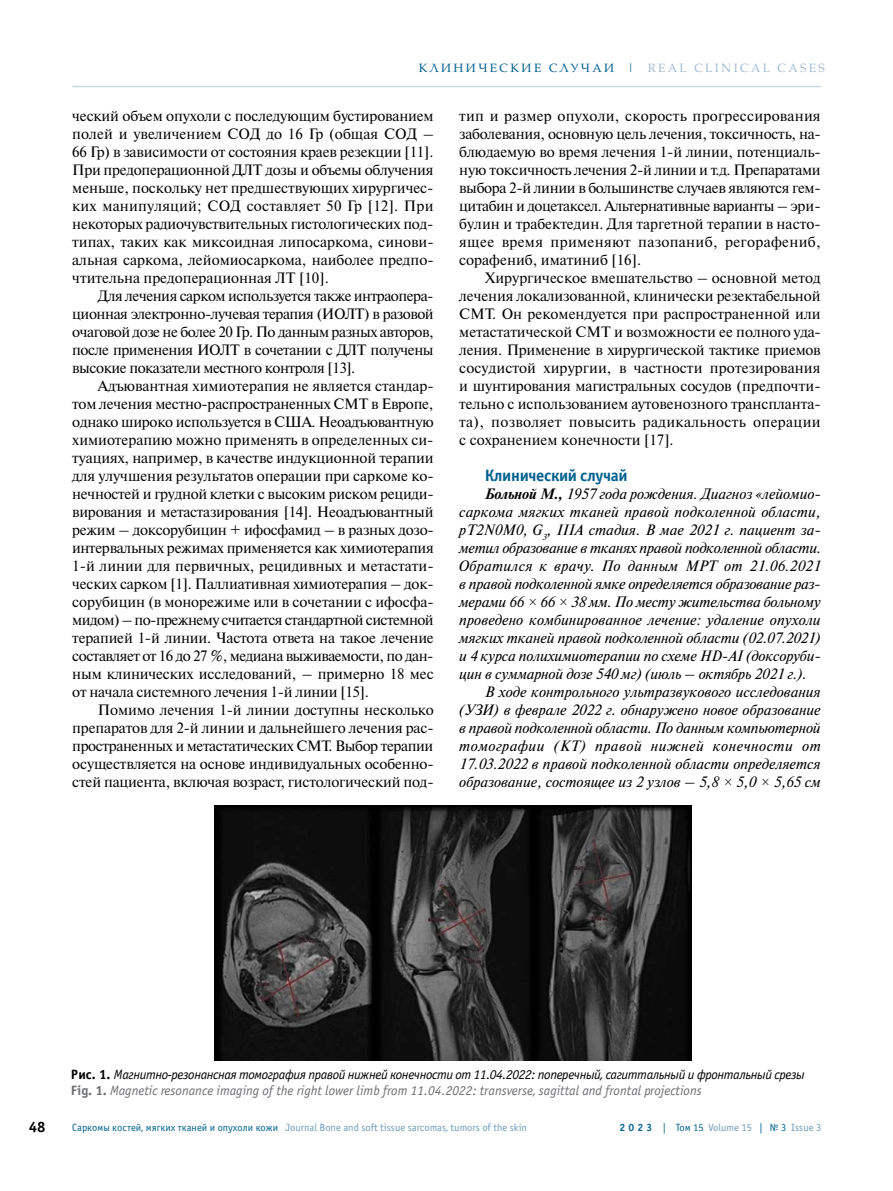
<style>
.page{position:relative;width:893px;height:1191px;background:#fff}
.page>*{position:absolute;margin:0;border:0;box-sizing:border-box;transform-origin:0 0}
.t1{font:700 16.5px "Officina Sans C";letter-spacing:-.02em;color:#00618e}
.t2{font:15px/18px "Newton C";letter-spacing:-.005em;color:#000;text-align:justify}
.t3{font:italic 15px "Newton C";color:#000}
.t4{font:italic 15px "Newton C";letter-spacing:-.02em;color:#000}
.t5{font:italic 15px "Newton C";letter-spacing:.02em;color:#000}
.t6{font:italic 15px "Newton C";letter-spacing:.03em;color:#000}
.t7{font:700 15px "Officina Sans C";color:#000}
.t8{font:italic 13.5px/16.5px "Officina Sans C";letter-spacing:-.03em;color:#000}
.t9{font:12px "AG Palatial";letter-spacing:.2em;color:#00618e}
.t10{font:10.5px "Officina Sans C";color:#6e9bbc}
.s1{color:#a1bbd2}
.s2{font-weight:700}
.s3{font-family:"Times New Roman"}
.s4{font-weight:700;font-style:normal}
.s5{font-weight:700;font-style:normal;color:#6d6e71}
.s6{color:#6d6e71}
.s7{color:#00618e}
.s8{font-weight:700;color:#00618e}
</style>
<div class="page">
<hr style="left:72px;top:86px;width:749px;height:1px;background:#cad7e5">
<img style="left:214px;top:805px;width:477px;height:255px">
<p class="t9" style="left:419px;top:61px;width:408px">КЛИНИЧЕСКИЕ СЛУЧАИ | <span class="s1">REAL CLINICAL CASES</span></p>
<p class="t2" style="left:72px;top:107px;width:363px;text-align:left">ческий объем опухоли с последующим бустированием полей и увеличением СОД до 16 Гр (общая СОД – 66 Гр) в зависимости от состояния краев резекции [11].<br>При предоперационной ДЛТ дозы и объемы облучения меньше, поскольку нет предшествующих хирургичес&shy;ких манипуляций; СОД составляет 50 Гр [12]. При некоторых радиочувствительных гистологических под&shy;типах, таких как миксоидная липосаркома, синови&shy;альная саркома, лейомиосаркома, наиболее предпо&shy;чтительна предоперационная ЛТ [10].</p>
<p class="t2" style="left:72px;top:287px;width:363px;text-indent:26px">Для лечения сарком используется также интраопера&shy;ционная электронно-лучевая терапия (ИОЛТ) в разовой очаговой дозе не более 20 Гр. По данным разных авторов, после применения ИОЛТ в сочетании с ДЛТ получены высокие показатели местного контроля [13].</p>
<p class="t2" style="left:72px;top:377px;width:363px;text-indent:26px">Адъювантная химиотерапия не является стандар&shy;том лечения местно-распространенных СМТ в Европе, однако широко используется в США. Неоадъювантную химиотерапию можно применять в определенных си&shy;туациях, например, в качестве индукционной терапии для улучшения результатов операции при саркоме ко&shy;нечностей и грудной клетки с высоким риском рециди&shy;вирования и метастазирования [14]. Неоадъювантный режим – доксорубицин + ифосфамид – в разных дозо&shy;интервальных режимах применяется как химиотерапия 1-й линии для первичных, рецидивных и метастати&shy;ческих сарком [1]. Паллиативная химиотерапия – док&shy;сорубицин (в монорежиме или в сочетании с ифосфа&shy;мидом) – по-прежнему считается стандартной системной терапией 1-й линии. Частота ответа на такое лечение составляет от 16 до 27 %, медиана выживаемости, по дан&shy;ным клинических исследований, – примерно 18 мес от начала системного лечения 1-й линии [15].</p>
<p class="t2" style="left:72px;top:701px;width:363px;text-indent:26px">Помимо лечения 1-й линии доступны несколько препаратов для 2-й линии и дальнейшего лечения рас&shy;пространенных и метастатических СМТ. Выбор терапии осуществляется на основе индивидуальных особенно&shy;стей пациента, включая возраст, гистологический под-</p>
<p class="t2" style="left:459px;top:107px;width:363px">тип и размер опухоли, скорость прогрессирования заболевания, основную цель лечения, токсичность, на&shy;блюдаемую во время лечения 1-й линии, потенциаль&shy;ную токсичность лечения 2-й линии и т.д. Препаратами выбора 2-й линии в большинстве случаев являются гем&shy;цитабин и доцетаксел. Альтернативные варианты – эри&shy;булин и трабектедин. Для таргетной терапии в насто&shy;ящее время применяют пазопаниб, регорафениб, сорафениб, иматиниб [16].</p>
<p class="t2" style="left:459px;top:269px;width:363px;text-indent:26px">Хирургическое вмешательство – основной метод лечения локализованной, клинически резектабельной СМТ. Он рекомендуется при распространенной или метастатической СМТ и возможности ее полного уда&shy;ления. Применение в хирургической тактике приемов сосудистой хирургии, в частности протезирования и шунтирования магистральных сосудов (предпочти&shy;тельно с использованием аутовенозного транспланта&shy;та), позволяет повысить радикальность операции с сохранением конечности [17].</p>
<p class="t1" style="left:485px;top:466px;width:144px">Клинический случай</p>
<p class="t3" style="left:485px;top:486px;width:337px"><span class="s2">Больной М.,</span> 1957 года рождения. Диагноз «лейомио-</p>
<p class="t3" style="left:459px;top:504px;width:363px">саркома мягких тканей правой подколенной области,</p>
<p class="t3" style="left:459px;top:522px;width:363px">pT2N0M0, G<sub>3</sub>, IIIA стадия. В мае 2021 г. пациент за-</p>
<p class="t4" style="left:459px;top:540px;width:363px">метил образование в тканях правой подколенной области.</p>
<p class="t5" style="left:459px;top:558px;width:363px">Обратился к врачу. По данным МРТ от 21.06.2021</p>
<p class="t3" style="left:459px;top:576px;width:363px">в правой подколенной ямке определяется образование раз-</p>
<p class="t3" style="left:459px;top:594px;width:363px">мерами 66 <span class="s3">×</span> 66 <span class="s3">×</span> 38 мм. По месту жительства больному</p>
<p class="t3" style="left:459px;top:612px;width:363px">проведено комбинированное лечение: удаление опухоли</p>
<p class="t3" style="left:459px;top:630px;width:363px">мягких тканей правой подколенной области (02.07.2021)</p>
<p class="t3" style="left:459px;top:648px;width:363px">и 4 курса полихимиотерапии по схеме HD-AI (доксоруби-</p>
<p class="t3" style="left:459px;top:666px;width:349px">цин в суммарной дозе 540 мг) (июль – октябрь 2021 г.).</p>
<p class="t3" style="left:485px;top:684px;width:337px">В ходе контрольного ультразвукового исследования</p>
<p class="t3" style="left:459px;top:702px;width:363px">(УЗИ) в феврале 2022 г. обнаружено новое образование</p>
<p class="t3" style="left:459px;top:720px;width:363px">в правой подколенной области. По данным компьютерной</p>
<p class="t6" style="left:459px;top:738px;width:363px">томографии (КТ) правой нижней конечности от</p>
<p class="t3" style="left:459px;top:756px;width:363px">17.03.2022 в правой подколенной области определяется</p>
<p class="t3" style="left:459px;top:774px;width:363px">образование, состоящее из 2 узлов – 5,8 <span class="s3">×</span> 5,0 <span class="s3">×</span> 5,65 см</p>
<p class="t8" style="left:71px;top:1066px;width:735px"><span class="s4">Рис. 1.</span> Магнитно-резонансная томография правой нижней конечности от 11.04.2022: поперечный, сагиттальный и фронтальный срезы<br><span class="s5">Fig. 1.</span> <span class="s6">Magnetic resonance imaging of the right lower limb from 11.04.2022: transverse, sagittal and frontal projections</span></p>
<p class="t7" style="left:29px;top:1118px;width:18px">48</p>
<p class="t10" style="left:72px;top:1121px;width:456px"><span class="s7">Cаркомы костей, мягких тканей и опухоли кожи</span> Journal Bone and soft tissue sarcomas, tumors of the skin</p>
<p class="t10" style="left:619px;top:1121px;width:203px"><span class="s8">2 0 2 3</span> <span class="s7">| Том 15</span> Volume 15 <span class="s7">| № 3</span> Issue 3</p>
</div>
